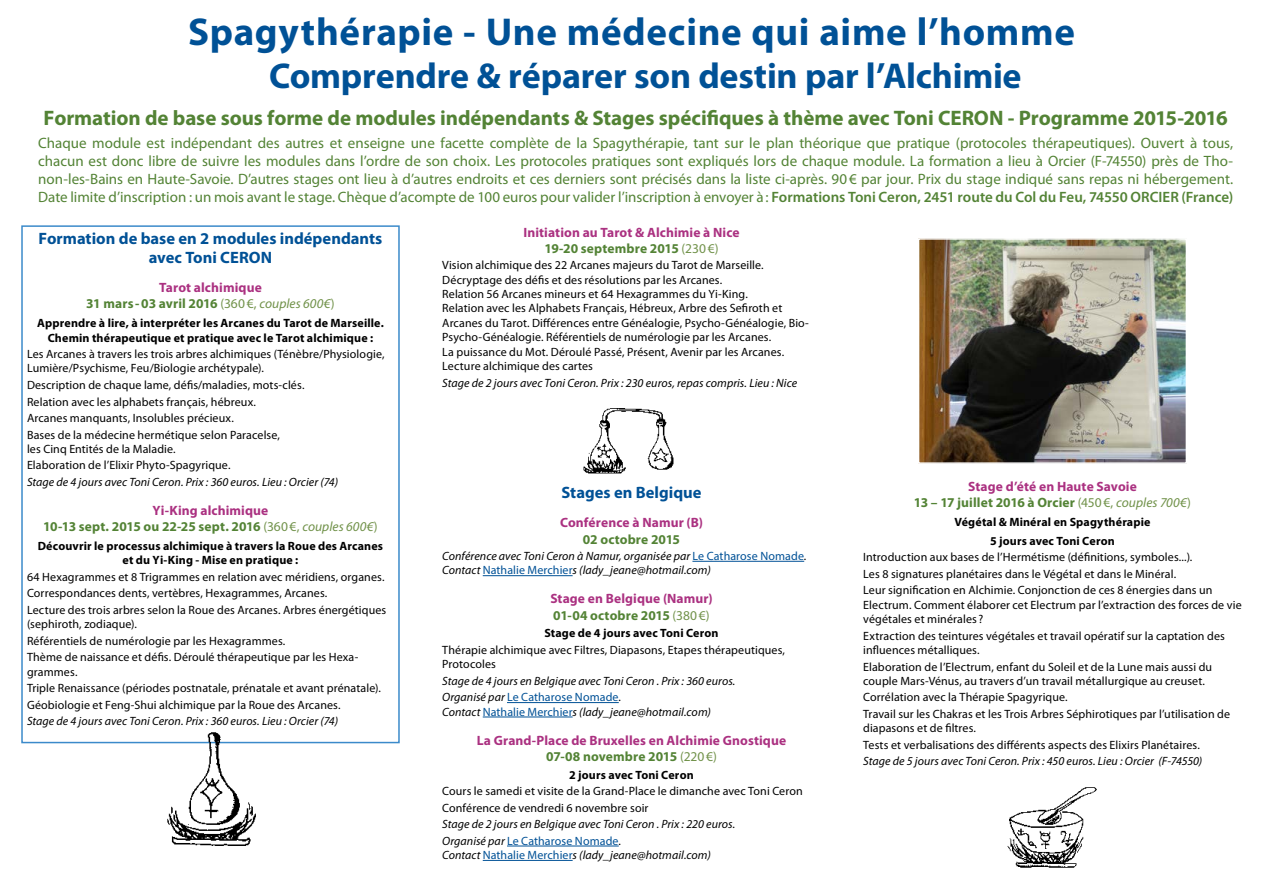
<style>
.page{position:relative;width:1263px;height:893px;background:#fff}
.page>*{position:absolute;margin:0;border:0;box-sizing:border-box;transform-origin:0 0}
.t1{font:700 39px "Myriad Pro";letter-spacing:.015em;color:#005196}
.t2{font:700 36px "Myriad Pro";letter-spacing:-.005em;color:#005196}
.t3{font:700 21px "Myriad Pro";letter-spacing:-.005em;color:#538335}
.t4{font:700 16.5px/19.8px "Myriad Pro";color:#005196;text-align:center}
.t5{font:15px/18px "Myriad Pro";color:#538335;text-align:justify}
.t6{font:700 13.5px/16.2px "Myriad Pro";letter-spacing:.01em;color:#ab3181;text-align:center}
.t7{font:700 13.5px/16.2px "Myriad Pro";letter-spacing:.005em;color:#538335;text-align:center}
.t8{font:12px/16.5px "Myriad Pro";letter-spacing:.01em;color:#000}
.t9{font:italic 12px/16.5px "Myriad Pro";letter-spacing:.005em;color:#000}
.t10{font:700 12px/14.4px "Myriad Pro";letter-spacing:.01em;color:#000;text-align:center}
.s1{font-weight:600}
.s2{color:#ab3181}
.s3{font-weight:400;color:#71924a}
.s4{font-weight:400;font-style:italic;color:#71924a}
.s5{color:#538335}
.s6{font-style:normal;color:#005196}
</style>
<div class="page">
<hr style="left:692px;top:561px;width:112px;height:1px;background:#005196">
<hr style="left:483px;top:575px;width:90px;height:1px;background:#005196">
<hr style="left:507px;top:702px;width:112px;height:1px;background:#005196">
<hr style="left:483px;top:717px;width:90px;height:1px;background:#005196">
<hr style="left:507px;top:846px;width:112px;height:1px;background:#005196">
<hr style="left:483px;top:860px;width:90px;height:1px;background:#005196">
<img style="left:921px;top:241px;width:263px;height:220px">
<div style="left:918px;top:238px;width:269px;height:226px;border:2px solid #fff"></div>
<img style="left:1007px;top:787px;width:90px;height:81px">
<img style="left:583px;top:408px;width:91px;height:66px">
<div style="left:21px;top:225px;width:379px;height:518px;border:2px solid #3b8aca"></div>
<img style="left:163px;top:732px;width:95px;height:114px">
<h1 class="t1" style="left:188px;top:7px;width:888px">Spagythérapie - Une médecine qui aime l’homme</h1>
<h2 class="t2" style="left:269px;top:52px;width:754px">Comprendre &amp; réparer son destin par l’Alchimie</h2>
<h3 class="t3" style="left:44px;top:104px;width:1186px">Formation de base sous forme de modules indépendants &amp; Stages spécifiques à thème avec Toni CERON - Programme 2015-2016</h3>
<p class="t5" style="left:38px;top:133px;width:1196px">Chaque module est indépendant des autres et enseigne une facette complète de la Spagythérapie, tant sur le plan théorique que pratique (protocoles thérapeutiques). Ouvert à tous, chacun est donc libre de suivre les modules dans l’ordre de son choix. Les protocoles pratiques sont expliqués lors de chaque module. La formation a lieu à Orcier (F-74550) près de Tho&shy;non-les-Bains en Haute-Savoie. D’autres stages ont lieu à d’autres endroits et ces derniers sont précisés dans la liste ci-après. 90€ par jour. Prix du stage indiqué sans repas ni hébergement.<br>Date limite d’inscription : un mois avant le stage. Chèque d’acompte de 100 euros pour valider l’inscription à envoyer à : <span class="s1">Formations Toni Ceron, 2451 route du Col du Feu, 74550 ORCIER (France)</span></p>
<h3 class="t4" style="left:39px;top:227px;width:345px">Formation de base en 2 modules indépendants avec Toni CERON</h3>
<p class="t7" style="left:86px;top:279px;width:250px"><span class="s2">Tarot alchimique<br></span>31 mars -03 avril 2016 <span class="s3">(360€,</span> <span class="s4">couples 600€</span><span class="s3">)</span></p>
<p class="t10" style="left:37px;top:315px;width:348px">Apprendre à lire, à interpréter les Arcanes du Tarot de Marseille.<br>Chemin thérapeutique et pratique avec le Tarot alchimique :</p>
<p class="t8" style="left:27px;top:347px;width:359px;line-height:14.4px">Les Arcanes à travers les trois arbres alchimiques (Ténèbre/Physiologie,<br>Lumière/Psychisme, Feu/Biologie archétypale).</p>
<p class="t8" style="left:27px;top:376px;width:279px">Description de chaque lame, défis/maladies, mots-clés.<br>Relation avec les alphabets français, hébreux.<br>Arcanes manquants, Insolubles précieux.<br>Bases de la médecine hermétique selon Paracelse,</p>
<p class="t8" style="left:27px;top:440px;width:205px">les Cinq Entités de la Maladie.<br>Elaboration de l’Elixir Phyto-Spagyrique.</p>
<p class="t9" style="left:27px;top:473px;width:313px">Stage de 4 jours avec Toni Ceron. Prix : 360 euros. Lieu : Orcier (74)</p>
<p class="t7" style="left:43px;top:502px;width:336px"><span class="s2">Yi-King alchimique<br></span>10-13 sept. 2015 ou 22-25 sept. 2016 <span class="s3">(360€,</span> <span class="s4">couples 600€</span><span class="s3">)</span></p>
<p class="t10" style="left:38px;top:538px;width:347px">Découvrir le processus alchimique à travers la Roue des Arcanes et du Yi-King - Mise en pratique :</p>
<p class="t8" style="left:27px;top:568px;width:361px">64 Hexagrammes et 8 Trigrammes en relation avec méridiens, organes.<br>Correspondances dents, vertèbres, Hexagrammes, Arcanes.<br>Lecture des trois arbres selon la Roue des Arcanes. Arbres énergétiques</p>
<p class="t8" style="left:27px;top:616px;width:333px">(sephiroth, zodiaque).<br>Référentiels de numérologie par les Hexagrammes.<br>Thème de naissance et défis. Déroulé thérapeutique par les Hexa-</p>
<p class="t8" style="left:27px;top:663px;width:355px">grammes.<br>Triple Renaissance (périodes postnatale, prénatale et avant prénatale).<br>Géobiologie et Feng-Shui alchimique par la Roue des Arcanes.</p>
<p class="t9" style="left:27px;top:713px;width:313px">Stage de 4 jours avec Toni Ceron. Prix : 360 euros. Lieu : Orcier (74)</p>
<p class="t6" style="left:523px;top:223px;width:218px">Initiation au Tarot &amp; Alchimie à Nice<br><span class="s5">19-20 septembre 2015</span> <span class="s3">(230€)</span></p>
<p class="t8" style="left:442px;top:258px;width:368px;line-height:14.4px">Vision alchimique des 22 Arcanes majeurs du Tarot de Marseille.<br>Décryptage des défis et des résolutions par les Arcanes.<br>Relation 56 Arcanes mineurs et 64 Hexagrammes du Yi-King.<br>Relation avec les Alphabets Français, Hébreux, Arbre des Sefiroth et Arcanes du Tarot. Différences entre Généalogie, Psycho-Généalogie, Bio-Psycho-Généalogie. Référentiels de numérologie par les Arcanes.<br>La puissance du Mot. Déroulé Passé, Présent, Avenir par les Arcanes.<br>Lecture alchimique des cartes</p>
<p class="t9" style="left:442px;top:374px;width:356px">Stage de 2 jours avec Toni Ceron. Prix : 230 euros, repas compris. Lieu : Nice</p>
<h3 class="t4" style="left:561px;top:482px;width:142px">Stages en Belgique</h3>
<p class="t6" style="left:560px;top:514px;width:144px">Conférence à Namur (B)</p>
<p class="t7" style="left:583px;top:530px;width:99px">02 octobre 2015</p>
<p class="t9" style="left:442px;top:549px;width:366px;line-height:14.4px">Conférence avec Toni Ceron à Namur, organisée par <span class="s6">Le Catharose Nomade</span>.<br>Contact <span class="s6">Nathalie Merchier</span>s (lady_jeane@hotmail.com)</p>
<p class="t6" style="left:550px;top:590px;width:164px;text-align:left">Stage en Belgique (Namur)<br><span class="s5">01-04 octobre 2015</span> <span class="s3">(380€)</span></p>
<p class="t10" style="left:544px;top:626px;width:176px">Stage de 4 jours avec Toni Ceron</p>
<p class="t8" style="left:442px;top:642px;width:344px;line-height:14.4px">Thérapie alchimique avec Filtres, Diapasons, Etapes thérapeutiques,<br>Protocoles</p>
<p class="t9" style="left:442px;top:672px;width:295px">Stage de 4 jours en Belgique avec Toni Ceron . Prix : 360 euros.<br>Organisé par <span class="s6">Le Catharose Nomade</span>.</p>
<p class="t9" style="left:442px;top:703px;width:270px">Contact <span class="s6">Nathalie Merchier</span>s (lady_jeane@hotmail.com)</p>
<p class="t6" style="left:477px;top:732px;width:311px">La Grand-Place de Bruxelles en Alchimie Gnostique<br><span class="s5">07-08 novembre 2015</span> <span class="s3">(220€)</span></p>
<p class="t10" style="left:569px;top:767px;width:126px">2 jours avec Toni Ceron</p>
<p class="t8" style="left:442px;top:783px;width:362px">Cours le samedi et visite de la Grand-Place le dimanche avec Toni Ceron<br>Conférence de vendredi 6 novembre soir</p>
<p class="t9" style="left:442px;top:816px;width:295px">Stage de 2 jours en Belgique avec Toni Ceron . Prix : 220 euros.<br>Organisé par <span class="s6">Le Catharose Nomade</span>.</p>
<p class="t9" style="left:442px;top:847px;width:270px">Contact <span class="s6">Nathalie Merchier</span>s (lady_jeane@hotmail.com)</p>
<p class="t6" style="left:914px;top:478px;width:279px">Stage d’été en Haute Savoie<br><span class="s5">13 – 17 juillet 2016 à Orcier</span> <span class="s3">(450€,</span> <span class="s4">couples 700€</span><span class="s3">)</span></p>
<p class="t10" style="left:954px;top:512px;width:198px;line-height:18.6px">Végétal &amp; Minéral en Spagythérapie<br>5 jours avec Toni Ceron</p>
<p class="t8" style="left:863px;top:549px;width:351px">Introduction aux bases de l’Hermétisme (définitions, symboles...).<br>Les 8 signatures planétaires dans le Végétal et dans le Minéral.<br>Leur signification en Alchimie. Conjonction de ces 8 énergies dans un</p>
<p class="t8" style="left:863px;top:597px;width:380px;line-height:14.4px">Electrum. Comment élaborer cet Electrum par l’extraction des forces de vie végétales et minérales ?</p>
<p class="t8" style="left:863px;top:628px;width:363px;line-height:14.4px">Extraction des teintures végétales et travail opératif sur la captation des influences métalliques.</p>
<p class="t8" style="left:863px;top:659px;width:350px;line-height:14.4px">Elaboration de l’Electrum, enfant du Soleil et de la Lune mais aussi du couple Mars-Vénus, au travers d’un travail métallurgique au creuset.</p>
<p class="t8" style="left:863px;top:689px;width:368px">Corrélation avec la Thérapie Spagyrique.<br>Travail sur les Chakras et les Trois Arbres Séphirotiques par l’utilisation de</p>
<p class="t8" style="left:863px;top:720px;width:338px">diapasons et de filtres.<br>Tests et verbalisations des différents aspects des Elixirs Planétaires.</p>
<p class="t9" style="left:863px;top:753px;width:341px">Stage de 5 jours avec Toni Ceron. Prix : 450 euros. Lieu : Orcier (F-74550)</p>
</div>
